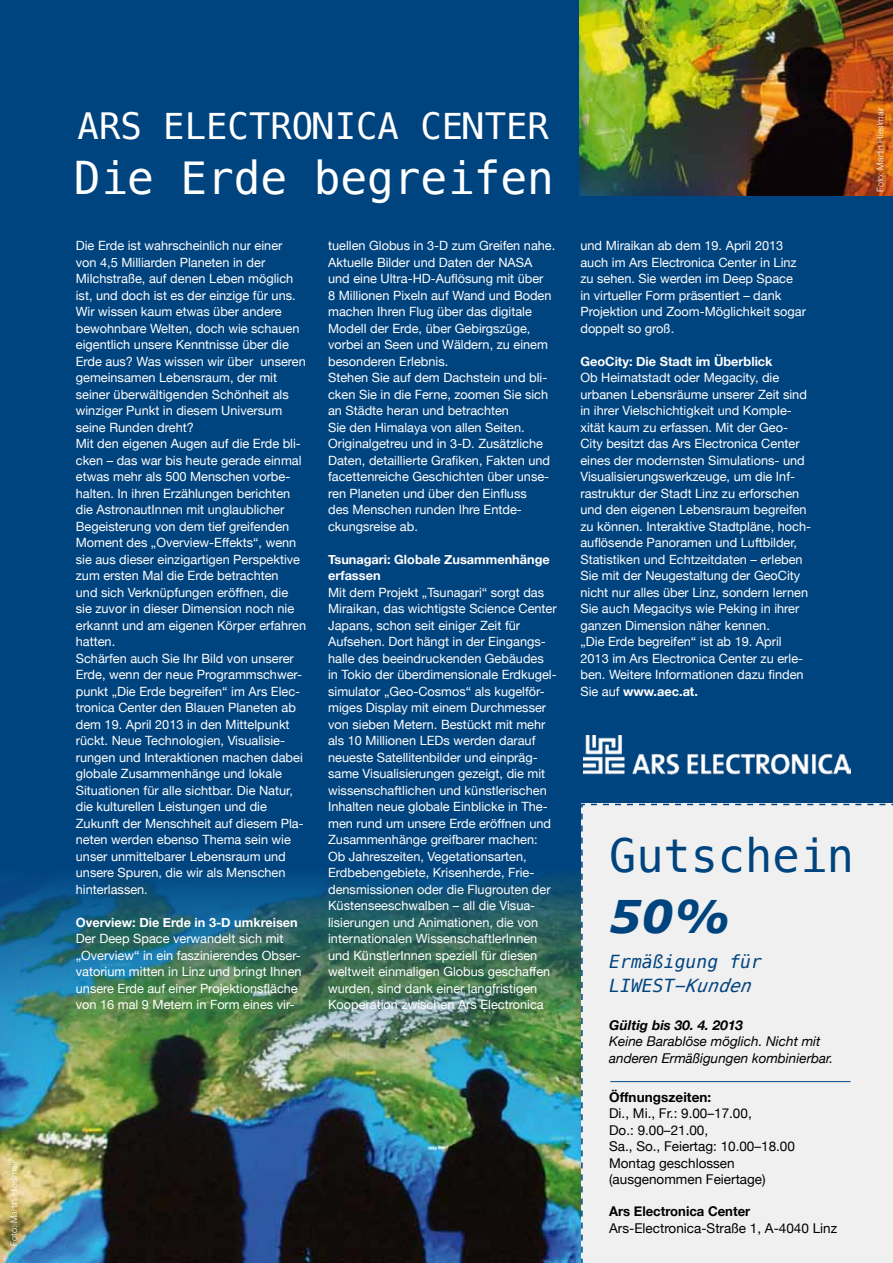
<style>
.page{position:relative;width:893px;height:1263px;background:#00447f}
.page>*{position:absolute;margin:0;border:0;box-sizing:border-box;transform-origin:0 0}
.t1{font:46.05px "Menlo";color:#00447f}
.t2{font:45.15px "Menlo";color:#fff}
.t3{font:italic 700 45px "Verdana";color:#00447f}
.t4{font:36.3px "Menlo";color:#fff}
.t5{font:italic 18px/24px "Menlo";letter-spacing:.005em;color:#00447f}
.t6{font:13.5px/16.5px "Helvetica Neue";color:#000}
.t7{font:italic 13.5px/16.5px "Helvetica Neue";color:#000}
.t8{font:700 13.5px "Helvetica Neue";color:#000}
.t9{font:italic 700 13.5px "Helvetica Neue";letter-spacing:.005em;color:#000}
.t10{font:12.75px/16.5px "Helvetica Neue";color:#fff}
.t11{font:700 12.75px/16.5px "Helvetica Neue";color:#fff}
.t12{font:300 9px "Helvetica Neue";letter-spacing:.005em;color:#fff}
.s1{font-weight:700}
</style>
<div class="page">
<img style="left:0;top:877px;width:580px;height:386px">
<div style="left:580px;top:803px;width:313px;height:460px;background:#f0f0f0"></div>
<img style="left:579px;top:0;width:314px;height:196px">
<img style="left:583px;top:735px;width:268px;height:40px">
<hr style="left:610px;top:1081px;width:240px;height:1px;background:#00447f">
<p class="t12" style="left:9px;top:1246px;width:87px;rotate:-90deg">Foto: Martin Hieslmair</p>
<h3 class="t4" style="left:78px;top:102px;width:473px">Ars Ele ctronica Cente r</h3>
<h2 class="t2" style="left:74px;top:147px;width:482px">Die Erde begreifen</h2>
<p class="t10" style="left:76px;top:237px;width:232px">Die Erde ist wahrscheinlich nur einer von 4,5 M illiarden Planeten in der<br>M ilchstraße, auf denen Leben möglich ist, und doch ist es der einzige für uns.<br>Wir wissen kaum etwas über andere bewohnbare Welten, doch wie schauen eigentlich unsere Kenntnisse über die Erde aus? Was wissen wir über unseren gemeinsamen Lebensraum, der mit seiner überwältigenden Schönheit als winziger Punkt in diesem Universum seine Runden dreht?<br>M it den eigenen Augen auf die Erde bli&shy;cken – das war bis heute gerade einmal etwas mehr als 500 Menschen vorbe&shy;halten. I n ihren Erzählungen berichten die AstronautI nnen mit unglaublicher Begeisterung von dem tief greifenden<br>M oment des „Overview-Effekts“, wenn sie aus dieser einzigartigen Perspektive zum ersten M al die Erde betrachten<br>und sich Verknüpfungen eröffnen, die sie zuvor in dieser Dimension noch nie erkannt und am eigenen Körper erfahren hatten.<br>Schärfen auch Sie I hr Bild von unserer Erde, wenn der neue Programmschwer&shy;punkt „Die Erde begreifen“ im Ars Elec&shy;tronica Center den Blauen Planeten ab dem 19. April 2013 in den M ittelpunkt rückt. Neue Technologien, Visualisie&shy;rungen und I nteraktionen machen dabei globale Zusammenhänge und lokale Situationen für alle sichtbar. Die Natur, die kulturellen Leistungen und die Zukunft der Menschheit auf diesem Pla&shy;neten werden ebenso Thema sein wie unser unmittelbarer Lebensraum und unsere Spuren, die wir als Menschen hinterlassen.</p>
<p class="t11" style="left:76px;top:914px;width:223px">Overview: Die Erde in 3-D umkreisen</p>
<p class="t10" style="left:76px;top:930px;width:227px">Der Deep Space verwandelt sich mit „Overview“ in ein faszinierendes Obser&shy;vatorium mitten in Linz und bringt I hnen unsere Erde auf einer Projektionsfläche von 16 mal 9 M etern in Form eines vir-</p>
<p class="t10" style="left:328px;top:237px;width:229px">tuellen Globus in 3-D zum Greifen nahe.<br>Aktuelle Bilder und Daten der NASA<br>und eine Ultra-HD-Auflösung mit über<br>8 M illionen Pixeln auf Wand und Boden machen I hren Flug über das digitale Modell der Erde, über Gebirgszüge, vorbei an Seen und Wäldern, zu einem besonderen Erlebnis.<br>Stehen Sie auf dem Dachstein und bli&shy;cken Sie in die Ferne, zoomen Sie sich an Städte heran und betrachten<br>Sie den Himalaya von allen Seiten.<br>Originalgetreu und in 3-D. Zusätzliche Daten, detaillierte Grafiken, Fakten und facettenreiche Geschichten über unse&shy;ren Planeten und über den Einfluss<br>des Menschen runden I hre Entde&shy;ckungsreise ab.</p>
<p class="t11" style="left:328px;top:551px;width:223px">Tsunagari: Globale Zusammenhänge erfassen</p>
<p class="t10" style="left:328px;top:584px;width:230px">M it dem Projekt „Tsunagari“ sorgt das<br>M iraikan, das wichtigste Science Center Japans, schon seit einiger Zeit für Aufsehen. Dort hängt in der Eingangs&shy;halle des beeindruckenden Gebäudes in Tokio der überdimensionale Erdkugel&shy;simulator „Geo-Cosmos“ als kugelför&shy;miges Display mit einem Durchmesser von sieben Metern. Bestückt mit mehr als 10 M illionen LEDs werden darauf neueste Satellitenbilder und einpräg&shy;same Visualisierungen gezeigt, die mit wissenschaftlichen und künstlerischen<br>I nhalten neue globale Einblicke in The&shy;men rund um unsere Erde eröffnen und Zusammenhänge greifbarer machen:<br>Ob Jahreszeiten, Vegetationsarten, Erdbebengebiete, Krisenherde, Frie&shy;densmissionen oder die Flugrouten der Küstenseeschwalben – all die Visua&shy;lisierungen und Animationen, die von internationalen WissenschaftlerI nnen und KünstlerI nnen speziell für diesen weltweit einmaligen Globus geschaffen wurden, sind dank einer langfristigen Kooperation zwischen Ars Electronica</p>
<p class="t10" style="left:580px;top:237px;width:227px">und M iraikan ab dem 19. April 2013 auch im Ars Electronica Center in Linz zu sehen. Sie werden im Deep Space in virtueller Form präsentiert – dank Projektion und Zoom-Möglichkeit sogar doppelt so groß.</p>
<p class="t11" style="left:580px;top:353px;width:194px">GeoCity: Die Stadt im Überblick</p>
<p class="t10" style="left:580px;top:369px;width:232px">Ob Heimatstadt oder M egacity, die urbanen Lebensräume unserer Zeit sind in ihrer Vielschichtigkeit und Komple&shy;xität kaum zu erfassen. M it der Geo-City besitzt das Ars Electronica Center eines der modernsten Simulations- und Visualisierungswerkzeuge, um die I nf&shy;rastruktur der Stadt Linz zu erforschen und den eigenen Lebensraum begreifen zu können. I nteraktive Stadtpläne, hoch&shy;auflösende Panoramen und Luftbilder, Statistiken und Echtzeitdaten – erleben Sie mit der Neugestaltung der GeoCity nicht nur alles über Linz, sondern lernen Sie auch Megacitys wie Peking in ihrer ganzen Dimension näher kennen.<br>„Die Erde begreifen“ ist ab 19. April 2013 im Ars Electronica Center zu erle&shy;ben. Weitere I nformationen dazu finden Sie auf <span class="s1">www.aec.at.</span></p>
<h1 class="t1" style="left:609px;top:824px;width:246px">Gutschein</h1>
<h3 class="t3" style="left:609px;top:887px;width:123px">50%</h3>
<h3 class="t5" style="left:609px;top:950px;width:154px">Ermäßigung für<br>LIWEST-Kunden</h3>
<p class="t9" style="left:609px;top:1016px;width:135px">Gültig bis 30. 4. 2013</p>
<p class="t7" style="left:609px;top:1033px;width:226px">Keine Barablöse möglich. Nicht mit anderen Ermäßigungen kombinierbar.</p>
<p class="t8" style="left:609px;top:1089px;width:104px">Öffnungszeiten:</p>
<p class="t6" style="left:609px;top:1105px;width:187px">Di., Mi., Fr.: 9.00–17.00,<br>Do.: 9.00–21.00,<br>Sa., So., Feiertag: 10.00–18.00<br>M ontag geschlossen (ausgenommen Feiertage)</p>
<p class="t8" style="left:609px;top:1203px;width:143px">Ars Electronica Center</p>
<p class="t6" style="left:609px;top:1219px;width:230px">Ars-Electronica-Straße 1, A-4040 Linz</p>
<p class="t12" style="left:875px;top:192px;width:87px;rotate:-90deg">Foto: Martin Hieslmair</p>
</div>
